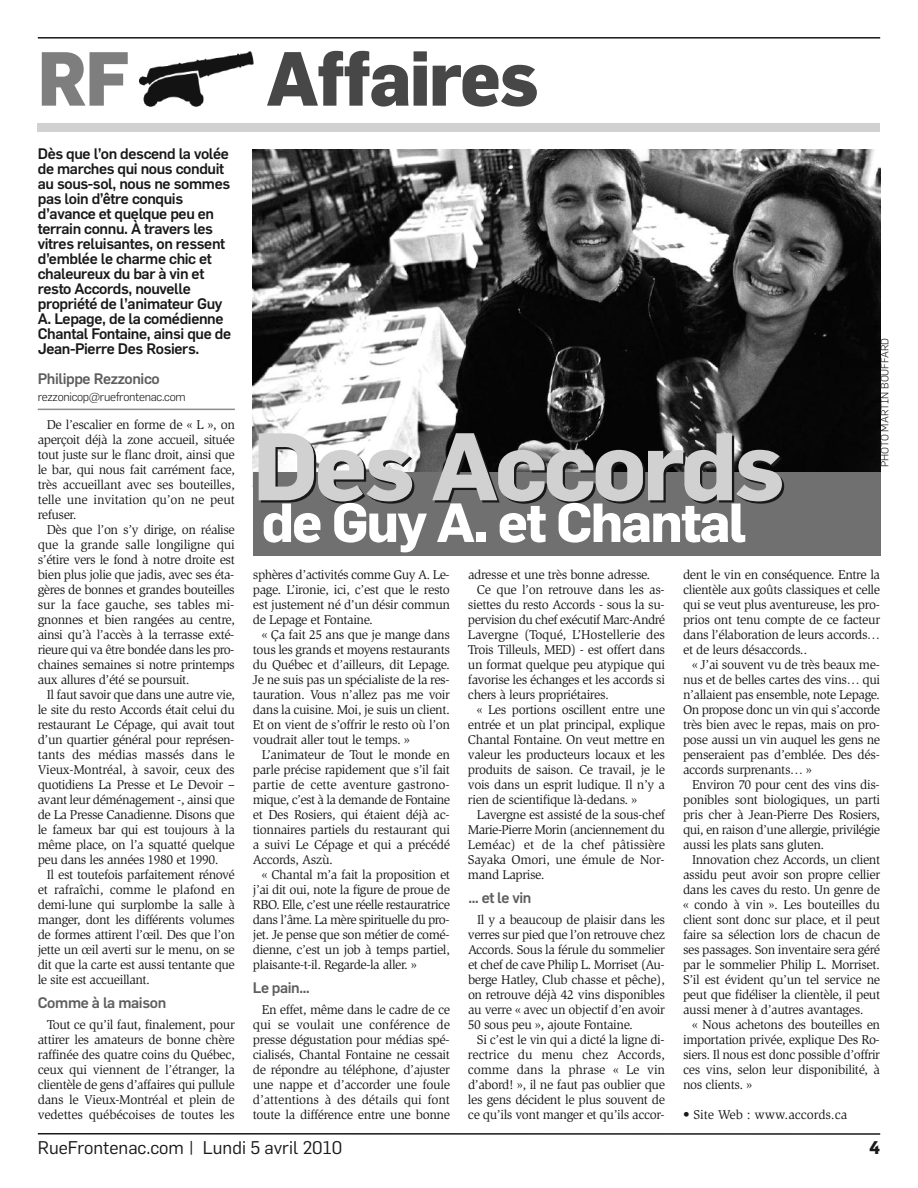
<style>
.page{position:relative;width:918px;height:1188px;background:#fff}
.page>*{position:absolute;margin:0;border:0;box-sizing:border-box;transform-origin:0 0}
.t1{font:700 93.9px "Flama";letter-spacing:-.035em;color:#d1d1d1}
.t2{font:800 75px "Flama";letter-spacing:-.02em;color:#474747;scale:.95 1}
.t3{font:800 75px "Flama";color:#7e7e7e;scale:.95 1}
.t4{font:700 54px "Flama";letter-spacing:-.035em;color:#fff}
.t5{font:18px "Flama";color:#191919}
.t6{font:700 18px "Flama";color:#191919}
.t7{font:500 15px/15px "Flama";letter-spacing:-.025em;color:#191919}
.t8{font:500 15px "Flama";letter-spacing:-.025em;color:#5e5e5e}
.t9{font:13.2px/15px "Slimbach Std";letter-spacing:-.03em;color:#191919;text-align:justify}
.t10{font:13.2px "Slimbach Std";letter-spacing:-.01em;color:#191919}
.t11{font:13.2px "Slimbach Std";letter-spacing:-.005em;color:#191919}
.t12{font:300 12px "Flama";letter-spacing:-.025em;color:#191919}
.t13{font:300 10.5px "Flama";color:#191919}
</style>
<div class="page">
<img style="left:139px;top:51px;width:115px;height:56px">
<hr style="left:38px;top:1133px;width:842px;height:2px;background:#191919">
<hr style="left:38px;top:37px;width:842px;height:2px;background:#191919">
<div style="left:38px;top:123px;width:842px;height:9px;background:#d1d1d1"></div>
<hr style="left:38px;top:409px;width:197px;height:1px;background:#8c8c8c">
<img style="left:253px;top:149px;width:627px;height:323px">
<div style="left:253px;top:472px;width:627px;height:84px;background:#707070"></div>
<h2 class="t3" style="left:38px;top:44px;width:98px">RF</h2>
<h2 class="t2" style="left:266px;top:44px;width:288px">Affaires</h2>
<p class="t7" style="left:38px;top:147px;width:195px">Dès que l’on descend la volée de marches qui nous conduit au sous-sol, nous ne sommes pas loin d’être conquis d’avance et quelque peu en terrain connu. À travers les vitres reluisantes, on ressent d’emblée le charme chic et chaleureux du bar à vin et resto Accords, nouvelle propriété de l’animateur Guy<br>A. Lepage, de la comédienne<br>Chantal Fontaine, ainsi que de<br>Jean-Pierre Des Rosiers.</p>
<p class="t8" style="left:38px;top:372px;width:124px">Philippe Rezzonico</p>
<p class="t12" style="left:38px;top:391px;width:149px">rezzonicop@ruefrontenac.com</p>
<p class="t9" style="left:38px;top:418px;width:199px;text-indent:9px">De l’escalier en forme de « L », on aperçoit déjà la zone accueil, située tout juste sur le flanc droit, ainsi que le bar, qui nous fait carrément face, très accueillant avec ses bouteilles, telle une invitation qu’on ne peut refuser.</p>
<p class="t9" style="left:38px;top:523px;width:199px;text-indent:9px">Dès que l’on s’y dirige, on réalise que la grande salle longiligne qui s’étire vers le fond à notre droite est bien plus jolie que jadis, avec ses éta&shy;gères de bonnes et grandes bouteilles sur la face gauche, ses tables mi&shy;gnonnes et bien rangées au centre, ainsi qu’à l’accès à la terrasse exté&shy;rieure qui va être bondée dans les pro&shy;chaines semaines si notre printemps aux allures d’été se poursuit.</p>
<p class="t9" style="left:38px;top:688px;width:199px;text-indent:9px">Il faut savoir que dans une autre vie, le site du resto Accords était celui du restaurant Le Cépage, qui avait tout d’un quartier général pour représen&shy;tants des médias massés dans le Vieux-Montréal, à savoir, ceux des quotidiens La Presse et Le Devoir – avant leur déménagement -, ainsi que de La Presse Canadienne. Disons que le fameux bar qui est toujours à la même place, on l’a squatté quelque peu dans les années 1980 et 1990.</p>
<p class="t9" style="left:38px;top:868px;width:199px;text-indent:9px">Il est toutefois parfaitement rénové et rafraîchi, comme le plafond en demi-lune qui surplombe la salle à manger, dont les différents volumes de formes attirent l’œil. Des que l’on jette un œil averti sur le menu, on se dit que la carte est aussi tentante que le site est accueillant.</p>
<p class="t8" style="left:38px;top:996px;width:130px">Comme à la maison</p>
<p class="t9" style="left:38px;top:1018px;width:199px;text-indent:9px">Tout ce qu’il faut, finalement, pour attirer les amateurs de bonne chère raffinée des quatre coins du Québec, ceux qui viennent de l’étranger, la clientèle de gens d’affaires qui pullule dans le Vieux-Montréal et plein de vedettes québécoises de toutes les</p>
<h1 class="t1" style="left:253px;top:423px;width:533px">Des Accords</h1>
<h3 class="t4" style="left:262px;top:497px;width:486px">de Guy A. et Chantal</h3>
<p class="t13" style="left:880px;top:467px;width:131px;rotate:-90deg">PHOTO MARTIN BOUFFARD</p>
<p class="t9" style="left:253px;top:568px;width:199px">sphères d’activités comme Guy A. Le&shy;page. L’ironie, ici, c’est que le resto est justement né d’un désir commun de Lepage et Fontaine.</p>
<p class="t9" style="left:253px;top:628px;width:199px;text-indent:9px">« Ça fait 25 ans que je mange dans tous les grands et moyens restaurants du Québec et d’ailleurs, dit Lepage.<br>Je ne suis pas un spécialiste de la res&shy;tauration. Vous n’allez pas me voir dans la cuisine. Moi, je suis un client.<br>Et on vient de s’offrir le resto où l’on voudrait aller tout le temps. »</p>
<p class="t9" style="left:253px;top:748px;width:199px;text-indent:9px">L’animateur de Tout le monde en parle précise rapidement que s’il fait partie de cette aventure gastrono&shy;mique, c’est à la demande de Fontaine et Des Rosiers, qui étaient déjà ac&shy;tionnaires partiels du restaurant qui a suivi Le Cépage et qui a précédé Accords, Aszù.</p>
<p class="t9" style="left:253px;top:868px;width:199px;text-indent:9px">« Chantal m’a fait la proposition et j’ai dit oui, note la figure de proue de RBO. Elle, c’est une réelle restauratrice dans l’âme. La mère spirituelle du pro&shy;jet. Je pense que son métier de comé&shy;dienne, c’est un job à temps partiel, plaisante-t-il. Regarde-la aller. »</p>
<p class="t8" style="left:253px;top:981px;width:59px">Le pain…</p>
<p class="t9" style="left:253px;top:1003px;width:199px;text-indent:9px">En effet, même dans le cadre de ce qui se voulait une conférence de presse dégustation pour médias spé&shy;cialisés, Chantal Fontaine ne cessait de répondre au téléphone, d’ajuster une nappe et d’accorder une foule d’attentions à des détails qui font toute la différence entre une bonne</p>
<p class="t9" style="left:468px;top:568px;width:184px">adresse et une très bonne adresse.</p>
<p class="t9" style="left:477px;top:583px;width:189px">Ce que l’on retrouve dans les as-</p>
<p class="t9" style="left:468px;top:598px;width:198px">siettes du resto Accords - sous la su-</p>
<p class="t9" style="left:468px;top:613px;width:199px">pervision du chef exécutif Marc-André</p>
<p class="t10" style="left:468px;top:630px;width:199px">Lavergne (Toqué, L’Hostellerie des</p>
<p class="t9" style="left:468px;top:643px;width:199px">Trois Tilleuls, MED) - est offert dans</p>
<p class="t9" style="left:468px;top:658px;width:199px">un format quelque peu atypique qui</p>
<p class="t9" style="left:468px;top:673px;width:199px">favorise les échanges et les accords si</p>
<p class="t9" style="left:468px;top:688px;width:142px">chers à leurs propriétaires.</p>
<p class="t9" style="left:477px;top:703px;width:190px">« Les portions oscillent entre une</p>
<p class="t9" style="left:468px;top:718px;width:199px">entrée et un plat principal, explique</p>
<p class="t9" style="left:468px;top:733px;width:199px">Chantal Fontaine. On veut mettre en</p>
<p class="t9" style="left:468px;top:748px;width:199px">valeur les producteurs locaux et les</p>
<p class="t9" style="left:468px;top:763px;width:199px">produits de saison. Ce travail, je le</p>
<p class="t9" style="left:468px;top:778px;width:199px">vois dans un esprit ludique. Il n’y a</p>
<p class="t9" style="left:468px;top:793px;width:171px">rien de scientifique là-dedans. »</p>
<p class="t9" style="left:477px;top:808px;width:190px">Lavergne est assisté de la sous-chef</p>
<p class="t9" style="left:468px;top:823px;width:199px">Marie-Pierre Morin (anciennement du</p>
<p class="t10" style="left:468px;top:840px;width:199px">Leméac) et de la chef pâtissière</p>
<p class="t9" style="left:468px;top:853px;width:198px">Sayaka Omori, une émule de Nor-</p>
<p class="t9" style="left:468px;top:868px;width:78px">mand Laprise.</p>
<p class="t8" style="left:468px;top:891px;width:65px">… et le vin</p>
<p class="t9" style="left:468px;top:913px;width:199px;text-indent:9px">Il y a beaucoup de plaisir dans les verres sur pied que l’on retrouve chez Accords. Sous la férule du sommelier et chef de cave Philip L. Morriset (Au&shy;berge Hatley, Club chasse et pêche), on retrouve déjà 42 vins disponibles au verre « avec un objectif d’en avoir 50 sous peu », ajoute Fontaine.</p>
<p class="t9" style="left:468px;top:1033px;width:199px;text-indent:9px">Si c’est le vin qui a dicté la ligne di&shy;rectrice du menu chez Accords, comme dans la phrase « Le vin d’abord! », il ne faut pas oublier que les gens décident le plus souvent de ce qu’ils vont manger et qu’ils accor-</p>
<p class="t9" style="left:683px;top:568px;width:199px">dent le vin en conséquence. Entre la clientèle aux goûts classiques et celle qui se veut plus aventureuse, les pro&shy;prios ont tenu compte de ce facteur dans l’élaboration de leurs accords… et de leurs désaccords..</p>
<p class="t9" style="left:683px;top:658px;width:199px;text-indent:9px">« J’ai souvent vu de très beaux me&shy;nus et de belles cartes des vins… qui n’allaient pas ensemble, note Lepage.<br>On propose donc un vin qui s’accorde très bien avec le repas, mais on pro&shy;pose aussi un vin auquel les gens ne penseraient pas d’emblée. Des dés&shy;accords surprenants… »</p>
<p class="t9" style="left:683px;top:778px;width:199px;text-indent:9px">Environ 70 pour cent des vins dis&shy;ponibles sont biologiques, un parti pris cher à Jean-Pierre Des Rosiers, qui, en raison d’une allergie, privilégie aussi les plats sans gluten.</p>
<p class="t9" style="left:683px;top:853px;width:199px;text-indent:9px">Innovation chez Accords, un client assidu peut avoir son propre cellier dans les caves du resto. Un genre de « condo à vin ». Les bouteilles du client sont donc sur place, et il peut faire sa sélection lors de chacun de ses passages. Son inventaire sera géré par le sommelier Philip L. Morriset.<br>S’il est évident qu’un tel service ne peut que fidéliser la clientèle, il peut aussi mener à d’autres avantages.</p>
<p class="t9" style="left:683px;top:1018px;width:199px;text-indent:9px">« Nous achetons des bouteilles en importation privée, explique Des Ro&shy;siers. Il nous est donc possible d’offrir ces vins, selon leur disponibilité, à nos clients. »</p>
<p class="t11" style="left:683px;top:1109px;width:166px">• Site Web : www.accords.ca</p>
<h3 class="t5" style="left:38px;top:1139px;width:306px">RueFrontenac.com | Lundi 5 avril 2010</h3>
<h3 class="t6" style="left:869px;top:1140px;width:13px">4</h3>
</div>
